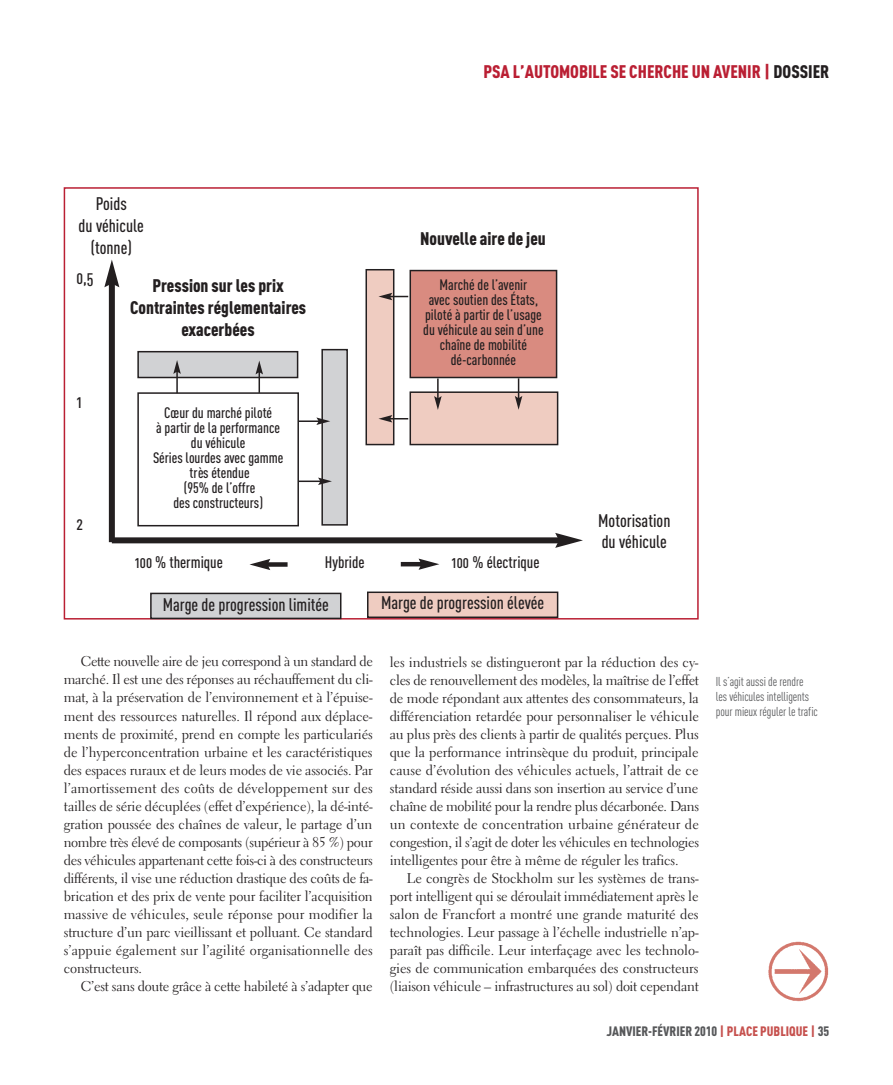
<style>
.page{position:relative;width:893px;height:1085px;background:#fff}
.page>*{position:absolute;margin:0;border:0;box-sizing:border-box;transform-origin:0 0}
.t1{font:500 18px/21.6px "DIN Cond";color:#231f20;text-align:center}
.t2{font:900 18px/21.6px "DIN Cond";color:#231f20;text-align:center}
.t3{font:900 18px "DIN Cond";color:#ba1f33}
.t4{font:18px "DIN Cond Medium Alternate";color:#231f20}
.t5{font:16.5px "DIN Cond Medium Alternate";color:#231f20}
.t6{font:500 15px/15px "DIN Cond";color:#231f20;text-align:center}
.t7{font:14.1px/18px "Electra LT";letter-spacing:-.015em;color:#231f20;text-align:justify}
.t8{font:900 13.5px "DIN Cond";color:#57585a}
.t9{font:12.75px/15px "DIN Cond";letter-spacing:-.01em;color:#57585a}
.s1{color:#231f20}
.s2{color:#c6514e}
</style>
<div class="page">
<img style="left:768px;top:941px;width:61px;height:61px">
<div style="left:112px;top:537px;width:448px;height:6px;background:#231f20"></div>
<svg style="left:555px;top:533px;width:28px;height:15px"></svg>
<div style="left:109px;top:282px;width:6px;height:260px;background:#231f20"></div>
<svg style="left:104px;top:259px;width:15px;height:28px"></svg>
<div style="left:410px;top:270px;width:147px;height:107px;background:#d98b80"></div>
<div style="left:409px;top:270px;width:148px;height:108px;border:2px solid #231f20"></div>
<svg style="left:270px;top:562px;width:18px;height:4px"></svg>
<svg style="left:249px;top:559px;width:21px;height:11px"></svg>
<hr style="left:401px;top:562px;width:21px;height:4px;background:#231f20">
<svg style="left:419px;top:558px;width:20px;height:11px"></svg>
<div style="left:137px;top:392px;width:162px;height:134px;border:2px solid #231f20"></div>
<div style="left:138px;top:351px;width:160px;height:26px;background:#d1d2d4"></div>
<div style="left:137px;top:351px;width:161px;height:27px;border:2px solid #231f20"></div>
<div style="left:322px;top:349px;width:25px;height:176px;background:#d1d2d4"></div>
<div style="left:321px;top:349px;width:27px;height:176px;border:2px solid #231f20"></div>
<hr style="left:176px;top:371px;width:2px;height:22px;background:#231f20">
<svg style="left:173px;top:360px;width:8px;height:14px"></svg>
<svg style="left:256px;top:361px;width:7px;height:32px"></svg>
<hr style="left:299px;top:420px;width:20px;height:2px;background:#231f20">
<svg style="left:316px;top:417px;width:14px;height:8px"></svg>
<hr style="left:299px;top:480px;width:22px;height:2px;background:#231f20">
<svg style="left:318px;top:477px;width:14px;height:8px"></svg>
<div style="left:366px;top:270px;width:28px;height:174px;background:#efccc1"></div>
<div style="left:365px;top:269px;width:29px;height:176px;border:2px solid #231f20"></div>
<svg style="left:378px;top:293px;width:30px;height:7px"></svg>
<svg style="left:378px;top:415px;width:30px;height:7px"></svg>
<div style="left:151px;top:593px;width:190px;height:25px;background:#d1d2d4"></div>
<div style="left:150px;top:592px;width:191px;height:27px;border:2px solid #231f20"></div>
<div style="left:368px;top:592px;width:190px;height:25px;background:#efccc1"></div>
<div style="left:367px;top:591px;width:191px;height:27px;border:2px solid #231f20"></div>
<div style="left:410px;top:392px;width:148px;height:52px;background:#efccc1"></div>
<div style="left:409px;top:391px;width:149px;height:54px;border:2px solid #231f20"></div>
<hr style="left:437px;top:378px;width:2px;height:20px;background:#231f20">
<svg style="left:434px;top:396px;width:8px;height:14px"></svg>
<svg style="left:515px;top:378px;width:7px;height:32px"></svg>
<p class="t1" style="left:79px;top:193px;width:67px">Poids<br>du véhicule (tonne)</p>
<p class="t3" style="left:483px;top:60px;width:347px">PSA L’AUTOMOBILE SE CHERCHE UN AVENIR | <span class="s1">DOSSIER</span></p>
<p class="t2" style="left:420px;top:227px;width:127px">Nouvelle aire de jeu</p>
<p class="t4" style="left:76px;top:267px;width:19px">0,5</p>
<p class="t4" style="left:76px;top:391px;width:7px">1</p>
<p class="t4" style="left:76px;top:512px;width:8px">2</p>
<p class="t2" style="left:130px;top:274px;width:178px">Pression sur les prix<br>Contraintes réglementaires exacerbées</p>
<p class="t6" style="left:423px;top:277px;width:122px">Marché de l’avenir<br>avec soutien des États, piloté à partir de l’usage du véhicule au sein d’une chaîne de mobilité dé-carbonnée</p>
<p class="t6" style="left:153px;top:405px;width:132px">Cœur du marché piloté<br>à partir de la performance du véhicule<br>Séries lourdes avec gamme très étendue<br>(95% de l’offre<br>des constructeurs)</p>
<p class="t5" style="left:135px;top:552px;width:90px">100 % thermique</p>
<p class="t5" style="left:325px;top:552px;width:41px">Hybride</p>
<p class="t5" style="left:452px;top:552px;width:89px">100 % électrique</p>
<p class="t1" style="left:163px;top:592px;width:168px">Marge de progression limitée</p>
<p class="t1" style="left:381px;top:591px;width:165px">Marge de progression élevée</p>
<p class="t1" style="left:598px;top:508px;width:74px;text-align:left">Motorisation du véhicule</p>
<p class="t7" style="left:64px;top:654px;width:311px;text-indent:17px">Cette nouvelle aire de jeu correspond à un standard de marché. Il est une des réponses au réchauffement du cli&shy;mat, à la préservation de l’environnement et à l’épuise&shy;ment des ressources naturelles. Il répond aux déplace&shy;ments de proximité, prend en compte les particulariés de l’hyperconcentration urbaine et les caractéristiques des espaces ruraux et de leurs modes de vie associés. Par l’amortissement des coûts de développement sur des tailles de série décuplées (effet d’expérience), la dé-inté&shy;gration poussée des chaînes de valeur, le partage d’un nombre très élevé de composants (supérieur à 85 %) pour des véhicules appartenant cette fois-ci à des constructeurs différents, il vise une réduction drastique des coûts de fa&shy;brication et des prix de vente pour faciliter l’acquisition massive de véhicules, seule réponse pour modifier la structure d’un parc vieillissant et polluant. Ce standard s’appuie également sur l’agilité organisationnelle des constructeurs.</p>
<p class="t7" style="left:81px;top:978px;width:293px">C’est sans doute grâce à cette habileté à s’adapter que</p>
<p class="t7" style="left:390px;top:654px;width:311px">les industriels se distingueront par la réduction des cy&shy;cles de renouvellement des modèles, la maîtrise de l’effet de mode répondant aux attentes des consommateurs, la différenciation retardée pour personnaliser le véhicule au plus près des clients à partir de qualités perçues. Plus que la performance intrinsèque du produit, principale cause d’évolution des véhicules actuels, l’attrait de ce standard réside aussi dans son insertion au service d’une chaîne de mobilité pour la rendre plus décarbonée. Dans un contexte de concentration urbaine générateur de congestion, il s’agit de doter les véhicules en technologies intelligentes pour être à même de réguler les trafics.</p>
<p class="t7" style="left:390px;top:870px;width:310px;text-indent:17px">Le congrès de Stockholm sur les systèmes de trans&shy;port intelligent qui se déroulait immédiatement après le salon de Francfort a montré une grande maturité des technologies. Leur passage à l’échelle industrielle n’ap&shy;paraît pas difficile. Leur interfaçage avec les technolo&shy;gies de communication embarquées des constructeurs (liaison véhicule – infrastructures au sol) doit cependant</p>
<p class="t9" style="left:716px;top:673px;width:104px">Il s’agit aussi de rendre<br>les véhicules intelligents pour mieux réguler le trafic</p>
<p class="t8" style="left:606px;top:1022px;width:224px">JANVIER-FÉVRIER 2010 <span class="s2">| PLACE PUBLIQUE |</span> 35</p>
</div>
